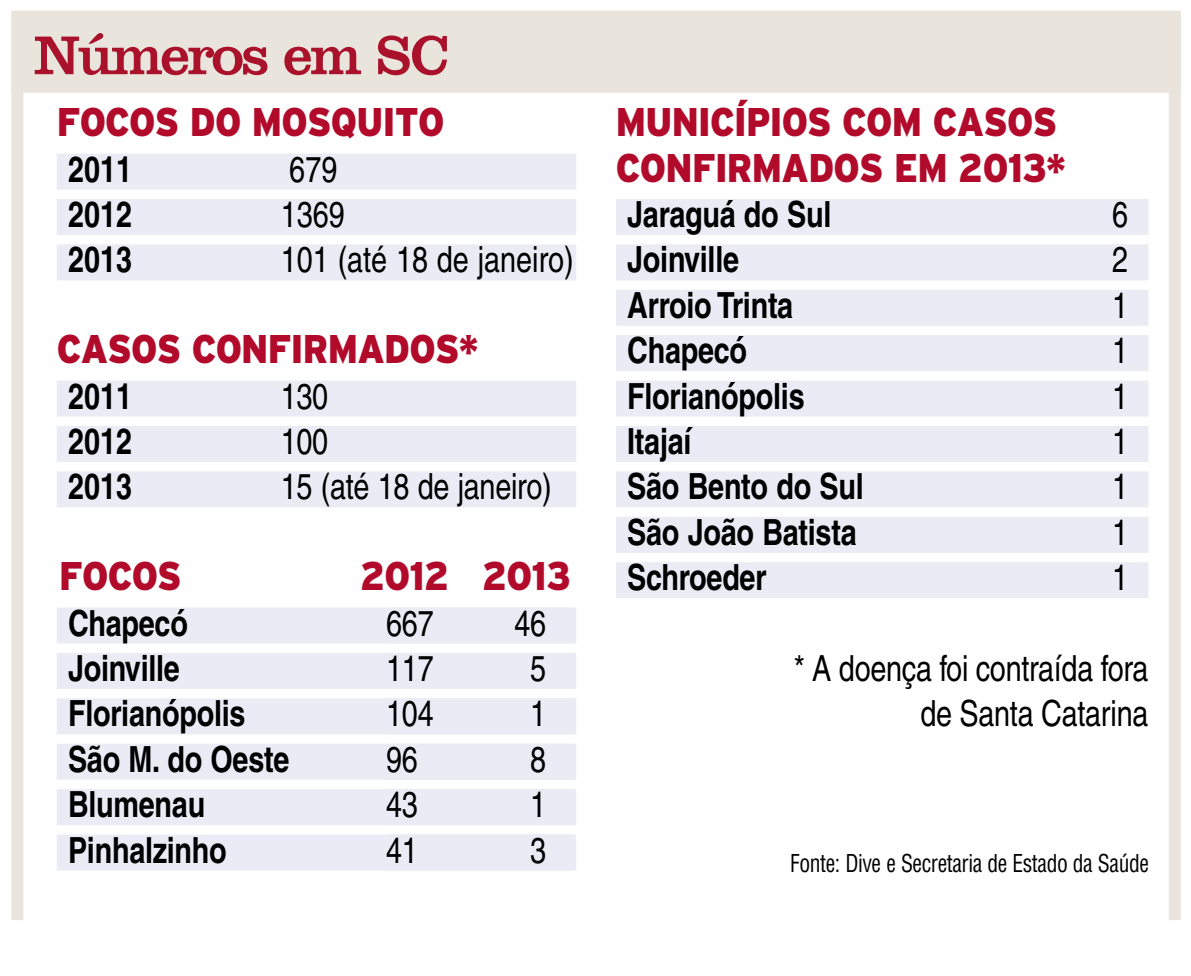
<style>
.page{position:relative;width:1191px;height:976px;background:#fff}
.page>*{position:absolute;margin:0;border:0;box-sizing:border-box;transform-origin:0 0}
.t1{font:56px "Clarendon BT";letter-spacing:-.05em;color:#a9122a}
.t2{font:900 40px/45.2px "Interstate";letter-spacing:-.02em;color:#b10a2a;scale:.9 1}
.t3{font:700 36px/45.2px "Helvetica";letter-spacing:-.01em;color:#000;scale:.8 1}
.t4{font:36px/45.2px "Helvetica";letter-spacing:-.01em;color:#000;text-align:right;scale:.8 1}
.t5{font:24px "Helvetica Con";letter-spacing:-.02em;color:#000;scale:.9 1}
</style>
<div class="page">
<div style="left:1168px;top:12px;width:12px;height:907px;background:#eae5dc"></div>
<div style="left:11px;top:12px;width:12px;height:907px;background:#eae5dc"></div>
<div style="left:11px;top:11px;width:1169px;height:82px;background:#eae5dc"></div>
<div style="left:57px;top:153px;width:519px;height:36px;background:#eaebf5"></div>
<div style="left:57px;top:199px;width:519px;height:36px;background:#eaebf5"></div>
<div style="left:57px;top:244px;width:519px;height:36px;background:#eaebf5"></div>
<div style="left:57px;top:380px;width:519px;height:36px;background:#eaebf5"></div>
<div style="left:57px;top:426px;width:519px;height:36px;background:#eaebf5"></div>
<div style="left:57px;top:471px;width:519px;height:36px;background:#eaebf5"></div>
<div style="left:57px;top:607px;width:519px;height:36px;background:#eaebf5"></div>
<div style="left:57px;top:652px;width:519px;height:36px;background:#eaebf5"></div>
<div style="left:57px;top:698px;width:519px;height:36px;background:#eaebf5"></div>
<div style="left:57px;top:743px;width:519px;height:36px;background:#eaebf5"></div>
<div style="left:57px;top:788px;width:519px;height:36px;background:#eaebf5"></div>
<div style="left:57px;top:834px;width:519px;height:36px;background:#eaebf5"></div>
<div style="left:616px;top:199px;width:532px;height:36px;background:#eaebf5"></div>
<div style="left:616px;top:244px;width:532px;height:36px;background:#eaebf5"></div>
<div style="left:616px;top:290px;width:532px;height:36px;background:#eaebf5"></div>
<div style="left:616px;top:335px;width:532px;height:36px;background:#eaebf5"></div>
<div style="left:616px;top:380px;width:532px;height:36px;background:#eaebf5"></div>
<div style="left:616px;top:426px;width:532px;height:36px;background:#eaebf5"></div>
<div style="left:616px;top:471px;width:532px;height:36px;background:#eaebf5"></div>
<div style="left:616px;top:516px;width:532px;height:36px;background:#eaebf5"></div>
<div style="left:616px;top:562px;width:532px;height:36px;background:#eaebf5"></div>
<h1 class="t1" style="left:34px;top:20px;width:417px">Números em SC</h1>
<p class="t2" style="left:57px;top:99px;width:432px">FOCOS DO MOSQUITO</p>
<p class="t3" style="left:68px;top:146px;width:82px">2011</p>
<p class="t4" style="left:289px;top:146px;width:62px">679</p>
<p class="t3" style="left:68px;top:191px;width:82px">2012</p>
<p class="t4" style="left:281px;top:191px;width:82px">1369</p>
<p class="t3" style="left:68px;top:236px;width:82px">2013</p>
<p class="t4" style="left:281px;top:237px;width:368px">101 (até 18 de janeiro)</p>
<p class="t2" style="left:57px;top:326px;width:470px">CASOS CONFIRMADOS*</p>
<p class="t3" style="left:68px;top:372px;width:82px">2011</p>
<p class="t4" style="left:281px;top:373px;width:61px">130</p>
<p class="t3" style="left:68px;top:418px;width:82px">2012</p>
<p class="t4" style="left:281px;top:418px;width:61px">100</p>
<p class="t3" style="left:68px;top:463px;width:82px">2013</p>
<p class="t4" style="left:281px;top:464px;width:340px">15 (até 18 de janeiro)</p>
<p class="t2" style="left:59px;top:552px;width:138px">FOCOS</p>
<p class="t3" style="left:68px;top:599px;width:278px">Chapecó<br>Joinville<br>Florianópolis<br>São M. do Oeste<br>Blumenau<br>Pinhalzinho</p>
<p class="t2" style="left:360px;top:552px;width:235px">2012 2013</p>
<p class="t4" style="left:386px;top:600px;width:61px">667</p>
<p class="t4" style="left:514px;top:600px;width:41px">46</p>
<p class="t4" style="left:386px;top:645px;width:61px">117</p>
<p class="t4" style="left:530px;top:645px;width:22px">5</p>
<p class="t4" style="left:386px;top:690px;width:61px">104</p>
<p class="t4" style="left:530px;top:690px;width:22px">1</p>
<p class="t4" style="left:386px;top:736px;width:41px">96</p>
<p class="t4" style="left:530px;top:736px;width:22px">8</p>
<p class="t4" style="left:386px;top:781px;width:41px">43</p>
<p class="t4" style="left:530px;top:781px;width:22px">1</p>
<p class="t4" style="left:386px;top:826px;width:41px">41</p>
<p class="t4" style="left:530px;top:826px;width:22px">3</p>
<p class="t2" style="left:616px;top:99px;width:501px">MUNICÍPIOS COM CASOS<br>CONFIRMADOS EM 2013*</p>
<p class="t3" style="left:627px;top:191px;width:257px">Jaraguá do Sul</p>
<p class="t4" style="left:1112px;top:191px;width:22px">6</p>
<p class="t3" style="left:627px;top:236px;width:141px">Joinville</p>
<p class="t4" style="left:1112px;top:237px;width:22px">2</p>
<p class="t3" style="left:627px;top:282px;width:209px">Arroio Trinta</p>
<p class="t4" style="left:1112px;top:282px;width:22px">1</p>
<p class="t3" style="left:627px;top:327px;width:151px">Chapecó</p>
<p class="t4" style="left:1112px;top:328px;width:22px">1</p>
<p class="t3" style="left:627px;top:372px;width:223px">Florianópolis</p>
<p class="t4" style="left:1112px;top:373px;width:22px">1</p>
<p class="t3" style="left:627px;top:418px;width:82px">Itajaí</p>
<p class="t4" style="left:1112px;top:418px;width:22px">1</p>
<p class="t3" style="left:627px;top:463px;width:297px">São Bento do Sul</p>
<p class="t4" style="left:1112px;top:464px;width:22px">1</p>
<p class="t3" style="left:627px;top:508px;width:288px">São João Batista</p>
<p class="t4" style="left:1112px;top:509px;width:22px">1</p>
<p class="t3" style="left:627px;top:554px;width:176px">Schroeder</p>
<p class="t4" style="left:1112px;top:554px;width:22px">1</p>
<p class="t4" style="left:793px;top:645px;width:445px">* A doença foi contraída fora de Santa Catarina</p>
<p class="t5" style="left:790px;top:847px;width:400px">Fonte: Dive e Secretaria de Estado da Saúde</p>
</div>
